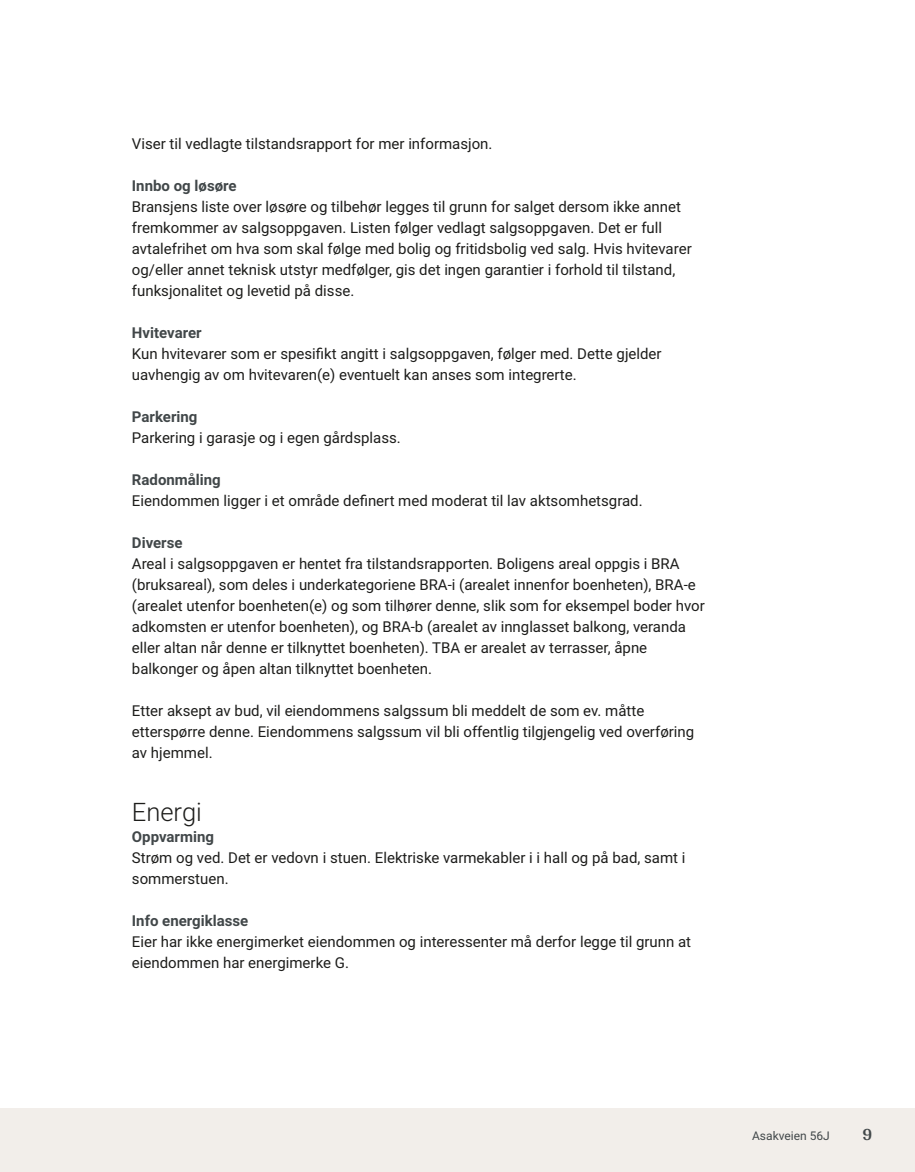
<style>
.page{position:relative;width:915px;height:1172px;background:#fff}
.page>*{position:absolute;margin:0;border:0;box-sizing:border-box;transform-origin:0 0}
.t1{font:300 25.5px "Roboto Vitec";color:#1d1d1b}
.t2{font:700 18px "Arya";color:#414749}
.t3{font:15px/21px "Roboto Vitec";color:#1d1d1b}
.t4{font:700 15px "Roboto Vitec";color:#414749}
.t5{font:12px "Roboto Vitec";color:#414749}
</style>
<div class="page">
<div style="left:0;top:1108px;width:914px;height:64px;background:#f2eeea"></div>
<p class="t3" style="left:132px;top:132px;width:362px">Viser til vedlagte tilstandsrapport for mer informasjon.</p>
<p class="t4" style="left:132px;top:175px;width:106px">Innbo og løsøre</p>
<p class="t3" style="left:132px;top:195px;width:561px">Bransjens liste over løsøre og tilbehør legges til grunn for salget dersom ikke annet fremkommer av salgsoppgaven. Listen følger vedlagt salgsoppgaven. Det er full avtalefrihet om hva som skal følge med bolig og fritidsbolig ved salg. Hvis hvitevarer og/eller annet teknisk utstyr medfølger, gis det ingen garantier i forhold til tilstand, funksjonalitet og levetid på disse.</p>
<p class="t4" style="left:132px;top:322px;width:71px">Hvitevarer</p>
<p class="t3" style="left:132px;top:342px;width:531px">Kun hvitevarer som er spesifikt angitt i salgsoppgaven, følger med. Dette gjelder uavhengig av om hvitevaren(e) eventuelt kan anses som integrerte.</p>
<p class="t4" style="left:132px;top:406px;width:67px">Parkering</p>
<p class="t3" style="left:132px;top:426px;width:270px">Parkering i garasje og i egen gårdsplass.</p>
<p class="t4" style="left:132px;top:469px;width:90px">Radonmåling</p>
<p class="t3" style="left:132px;top:489px;width:512px">Eiendommen ligger i et område definert med moderat til lav aktsomhetsgrad.</p>
<p class="t4" style="left:132px;top:532px;width:52px">Diverse</p>
<p class="t3" style="left:132px;top:552px;width:574px">Areal i salgsoppgaven er hentet fra tilstandsrapporten. Boligens areal oppgis i BRA (bruksareal), som deles i underkategoriene BRA‑i (arealet innenfor boenheten), BRA‑e (arealet utenfor boenheten(e) og som tilhører denne, slik som for eksempel boder hvor adkomsten er utenfor boenheten), og BRA‑b (arealet av innglasset balkong, veranda eller altan når denne er tilknyttet boenheten). TBA er arealet av terrasser, åpne balkonger og åpen altan tilknyttet boenheten.</p>
<p class="t3" style="left:132px;top:699px;width:563px">Etter aksept av bud, vil eiendommens salgssum bli meddelt de som ev. måtte etterspørre denne. Eiendommens salgssum vil bli offentlig tilgjengelig ved overføring av hjemmel.</p>
<h1 class="t1" style="left:132px;top:794px;width:71px">Energi</h1>
<p class="t4" style="left:132px;top:826px;width:84px">Oppvarming</p>
<p class="t3" style="left:132px;top:846px;width:555px">Strøm og ved. Det er vedovn i stuen. Elektriske varmekabler i i hall og på bad, samt i sommerstuen.</p>
<p class="t4" style="left:132px;top:910px;width:118px">Info energiklasse</p>
<p class="t3" style="left:132px;top:930px;width:560px">Eier har ikke energimerket eiendommen og interessenter må derfor legge til grunn at eiendommen har energimerke G.</p>
<p class="t5" style="left:751px;top:1127px;width:79px">Asakveien 56J</p>
<p class="t2" style="left:862px;top:1123px;width:11px">9</p>
</div>
